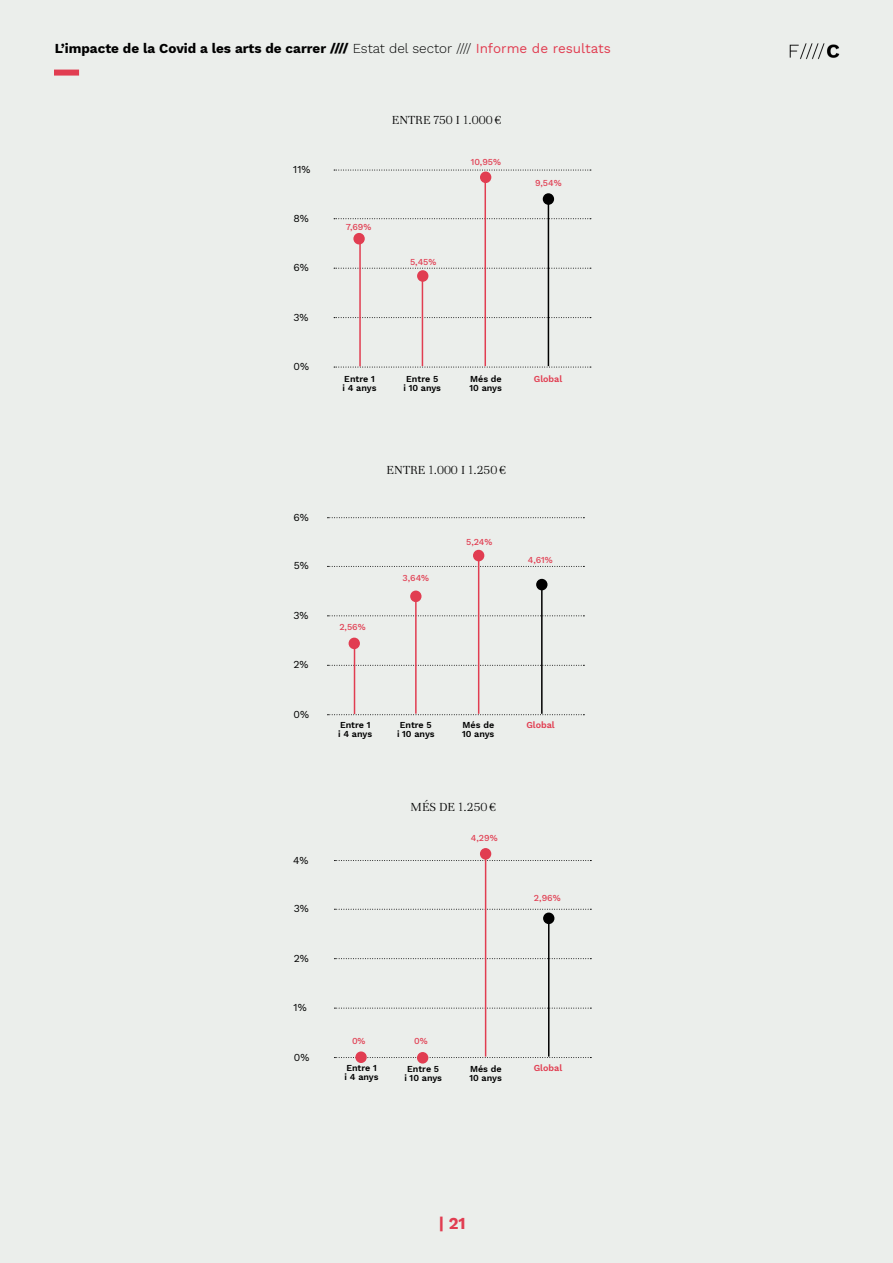
<style>
.page{position:relative;width:893px;height:1263px;background:#ebeeeb}
.page>*{position:absolute;margin:0;border:0;box-sizing:border-box;transform-origin:0 0}
.t1{font:700 16.5px "Work Sans";color:#e13d51}
.t2{font:700 13.5px "Work Sans";color:#000}
.Títol-seccions{font:300 13.5px "Unna";color:#000}
.t3{font:10.5px "Work Sans";color:#000}
.t4{font:600 9px/9px "Work Sans";color:#000}
.t5{font:500 9px "Work Sans";color:#e13d51}
.t6{font:600 9px "Work Sans";color:#e13d51}
.s1{font-weight:300}
.s2{font-weight:400;color:#e13d51}
</style>
<div class="page">
<div style="left:54px;top:70px;width:25px;height:6px;background:#e13d51"></div>
<img style="left:789px;top:43px;width:51px;height:17px">
<svg style="left:327px;top:517px;width:257px;height:1px"></svg>
<svg style="left:334px;top:170px;width:257px;height:1px"></svg>
<svg style="left:334px;top:860px;width:257px;height:1px"></svg>
<svg style="left:327px;top:566px;width:257px;height:1px"></svg>
<svg style="left:334px;top:218px;width:257px;height:1px"></svg>
<svg style="left:334px;top:909px;width:257px;height:1px"></svg>
<svg style="left:327px;top:615px;width:257px;height:1px"></svg>
<svg style="left:334px;top:268px;width:257px;height:1px"></svg>
<svg style="left:334px;top:958px;width:257px;height:1px"></svg>
<svg style="left:327px;top:665px;width:257px;height:1px"></svg>
<svg style="left:334px;top:317px;width:257px;height:1px"></svg>
<svg style="left:334px;top:1008px;width:257px;height:1px"></svg>
<svg style="left:327px;top:714px;width:257px;height:1px"></svg>
<svg style="left:334px;top:367px;width:257px;height:1px"></svg>
<svg style="left:334px;top:1057px;width:257px;height:1px"></svg>
<div style="left:349px;top:638px;width:10px;height:10px;background:#e13d51;border-radius:50%"></div>
<div style="left:349px;top:638px;width:11px;height:11px;border:2px solid #e13d51;border-radius:50%"></div>
<div style="left:354px;top:234px;width:10px;height:10px;background:#e13d51;border-radius:50%"></div>
<div style="left:353px;top:233px;width:12px;height:11px;border:2px solid #e13d51;border-radius:50%"></div>
<div style="left:356px;top:1052px;width:10px;height:10px;background:#e13d51;border-radius:50%"></div>
<div style="left:355px;top:1051px;width:12px;height:12px;border:2px solid #e13d51;border-radius:50%"></div>
<div style="left:411px;top:591px;width:10px;height:10px;background:#e13d51;border-radius:50%"></div>
<div style="left:410px;top:590px;width:11px;height:12px;border:2px solid #e13d51;border-radius:50%"></div>
<div style="left:418px;top:271px;width:10px;height:10px;background:#e13d51;border-radius:50%"></div>
<div style="left:417px;top:270px;width:11px;height:12px;border:2px solid #e13d51;border-radius:50%"></div>
<div style="left:418px;top:1053px;width:10px;height:10px;background:#e13d51;border-radius:50%"></div>
<div style="left:417px;top:1052px;width:11px;height:11px;border:2px solid #e13d51;border-radius:50%"></div>
<div style="left:474px;top:550px;width:10px;height:11px;background:#e13d51;border-radius:50%"></div>
<div style="left:473px;top:550px;width:11px;height:11px;border:2px solid #e13d51;border-radius:50%"></div>
<div style="left:481px;top:172px;width:10px;height:10px;background:#e13d51;border-radius:50%"></div>
<div style="left:480px;top:172px;width:11px;height:11px;border:2px solid #e13d51;border-radius:50%"></div>
<div style="left:481px;top:849px;width:9px;height:10px;background:#e13d51;border-radius:50%"></div>
<div style="left:480px;top:848px;width:11px;height:11px;border:2px solid #e13d51;border-radius:50%"></div>
<div style="left:537px;top:580px;width:10px;height:10px;background:#000;border-radius:50%"></div>
<div style="left:536px;top:579px;width:11px;height:11px;border:2px solid #000;border-radius:50%"></div>
<div style="left:543px;top:194px;width:10px;height:10px;background:#000;border-radius:50%"></div>
<div style="left:543px;top:193px;width:11px;height:12px;border:2px solid #000;border-radius:50%"></div>
<div style="left:544px;top:913px;width:10px;height:10px;background:#000;border-radius:50%"></div>
<div style="left:543px;top:912px;width:11px;height:12px;border:2px solid #000;border-radius:50%"></div>
<hr style="left:422px;top:276px;width:1px;height:90px;background:#e13d51">
<hr style="left:354px;top:641px;width:1px;height:73px;background:#e13d51">
<hr style="left:415px;top:601px;width:2px;height:113px;background:#e13d51">
<hr style="left:359px;top:244px;width:2px;height:122px;background:#e13d51">
<hr style="left:541px;top:584px;width:2px;height:130px;background:#000">
<hr style="left:548px;top:204px;width:1px;height:162px;background:#000">
<hr style="left:548px;top:918px;width:1px;height:138px;background:#000">
<hr style="left:478px;top:555px;width:1px;height:159px;background:#e13d51">
<hr style="left:484px;top:180px;width:2px;height:186px;background:#e13d51">
<hr style="left:485px;top:857px;width:1px;height:199px;background:#e13d51">
<h2 class="t2" style="left:55px;top:38px;width:558px">L’impacte de la Covid a les arts de carrer //// <span class="s1">Estat del sector ////</span> <span class="s2">Informe de resultats</span></h2>
<p class="t3" style="left:293px;top:162px;width:19px">11%</p>
<p class="t3" style="left:293px;top:210px;width:17px">8%</p>
<p class="t3" style="left:293px;top:260px;width:17px">6%</p>
<p class="t3" style="left:293px;top:309px;width:17px">3%</p>
<p class="t3" style="left:294px;top:359px;width:17px">0%</p>
<p class="Títol-seccions" style="left:392px;top:110px;width:111px">ENTRE 750 I 1.000 €</p>
<p class="t5" style="left:346px;top:220px;width:27px">7,69%</p>
<p class="t5" style="left:410px;top:255px;width:28px">5,45%</p>
<p class="t5" style="left:471px;top:155px;width:32px">10,95%</p>
<p class="t5" style="left:535px;top:176px;width:28px">9,54%</p>
<p class="t4" style="left:343px;top:374px;width:35px">Entre 1 i 4 anys</p>
<p class="t4" style="left:403px;top:374px;width:39px;text-align:center">Entre 5<br>i 10 anys</p>
<p class="t4" style="left:469px;top:374px;width:34px">Més de<br>10 anys</p>
<p class="t6" style="left:534px;top:372px;width:30px">Global</p>
<p class="t3" style="left:293px;top:509px;width:17px">6%</p>
<p class="t3" style="left:294px;top:558px;width:17px">5%</p>
<p class="t3" style="left:293px;top:607px;width:17px">3%</p>
<p class="t3" style="left:293px;top:657px;width:17px">2%</p>
<p class="t3" style="left:294px;top:706px;width:17px">0%</p>
<p class="t3" style="left:293px;top:852px;width:17px">4%</p>
<p class="t3" style="left:294px;top:901px;width:17px">3%</p>
<p class="t3" style="left:294px;top:950px;width:17px">2%</p>
<p class="t3" style="left:294px;top:999px;width:15px">1%</p>
<p class="t3" style="left:294px;top:1049px;width:17px">0%</p>
<p class="Títol-seccions" style="left:387px;top:460px;width:120px">ENTRE 1.000 I 1.250 €</p>
<p class="t5" style="left:339px;top:620px;width:28px">2,56%</p>
<p class="t5" style="left:403px;top:571px;width:28px">3,64%</p>
<p class="t5" style="left:466px;top:535px;width:28px">5,24%</p>
<p class="t5" style="left:528px;top:553px;width:26px">4,61%</p>
<p class="t4" style="left:338px;top:720px;width:35px">Entre 1 i 4 anys</p>
<p class="t4" style="left:397px;top:720px;width:39px;text-align:center">Entre 5<br>i 10 anys</p>
<p class="t4" style="left:462px;top:720px;width:34px">Més de<br>10 anys</p>
<p class="t6" style="left:526px;top:718px;width:30px">Global</p>
<p class="Títol-seccions" style="left:411px;top:797px;width:86px">MÉS DE 1.250 €</p>
<p class="t5" style="left:471px;top:831px;width:28px">4,29%</p>
<p class="t5" style="left:534px;top:891px;width:28px">2,96%</p>
<p class="t5" style="left:352px;top:1034px;width:15px">0%</p>
<p class="t5" style="left:414px;top:1034px;width:15px">0%</p>
<p class="t4" style="left:345px;top:1063px;width:35px">Entre 1 i 4 anys</p>
<p class="t4" style="left:404px;top:1064px;width:39px;text-align:center">Entre 5<br>i 10 anys</p>
<p class="t4" style="left:469px;top:1064px;width:34px">Més de<br>10 anys</p>
<p class="t6" style="left:534px;top:1061px;width:30px">Global</p>
<h1 class="t1" style="left:439px;top:1211px;width:28px">| 21</h1>
</div>
